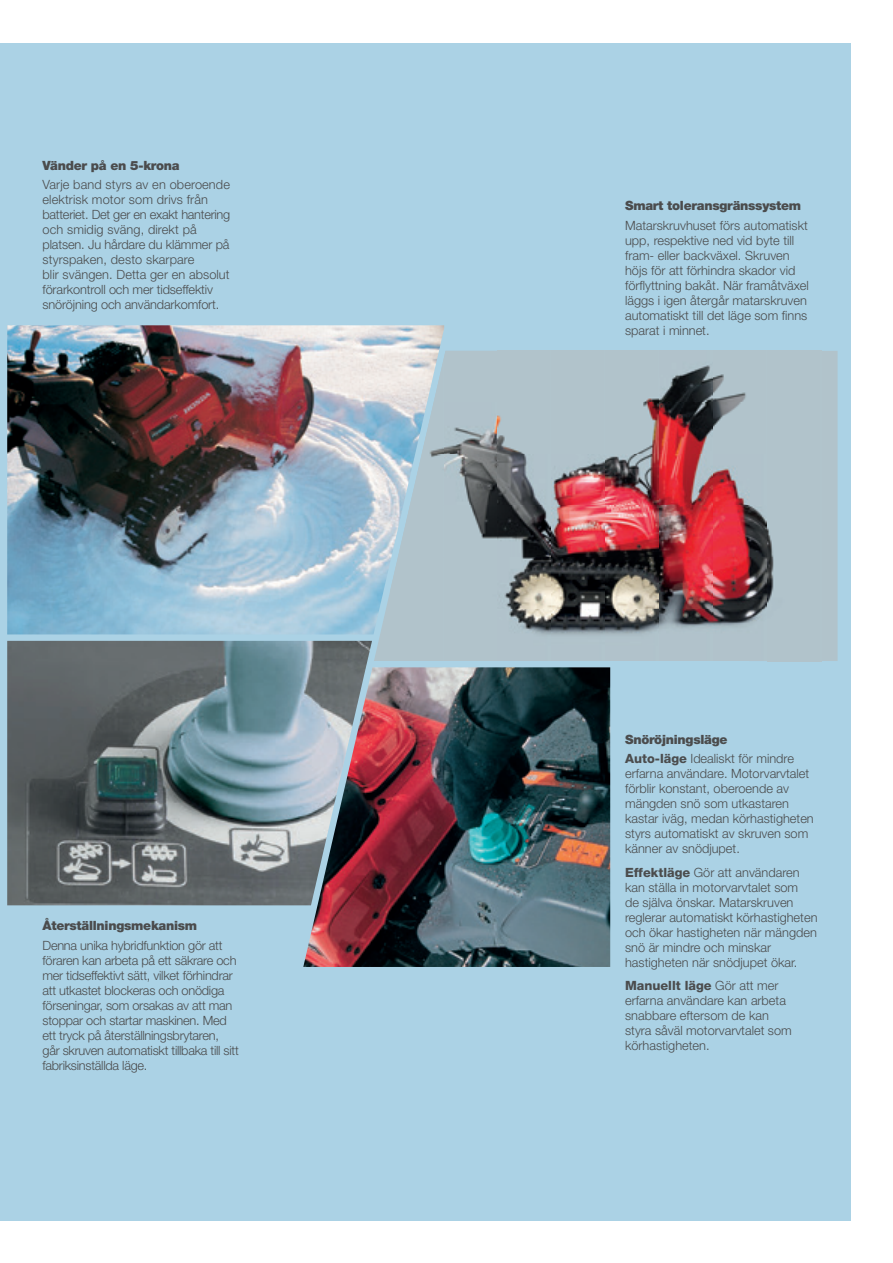
<style>
.page{position:relative;width:893px;height:1263px;background:#fff}
.page>*{position:absolute;margin:0;border:0;box-sizing:border-box;transform-origin:0 0}
.t1{font:300 12.75px/15px "Helvetica Neue LT Std";color:#4b4c4d}
.t2{font:300 12.75px/15px "Helvetica Neue LT Std";letter-spacing:-.02em;color:#4b4c4d}
.t3{font:900 12.75px "Helvetica Neue LT Std";letter-spacing:-.02em;color:#4b4c4d}
.s1{font-weight:900}
.s2{font-weight:800}
</style>
<div class="page">
<div style="left:0;top:43px;width:850px;height:1177px;background:#abd2e5"></div>
<div style="left:374px;top:351px;width:464px;height:310px;background:#b1c3cb"></div>
<img style="left:444px;top:351px;width:377px;height:51px">
<img style="left:444px;top:402px;width:377px;height:52px">
<img style="left:444px;top:454px;width:377px;height:52px">
<img style="left:444px;top:506px;width:377px;height:51px">
<img style="left:390px;top:557px;width:431px;height:104px">
<img style="left:7px;top:325px;width:437px;height:309px">
<img style="left:7px;top:641px;width:365px;height:264px">
<img style="left:303px;top:667px;width:307px;height:300px">
<p class="t3" style="left:43px;top:158px;width:139px">Vänder på en 5-krona</p>
<p class="t1" style="left:43px;top:177px;width:189px">Varje band styrs av en oberoende elektrisk motor som drivs från batteriet. Det ger en exakt hantering och smidig sväng, direkt på platsen. Ju hårdare du klämmer på styrspaken, desto skarpare<br>blir svängen. Detta ger en absolut förarkontroll och mer tidseffektiv snöröjning och användarkomfort.</p>
<p class="t3" style="left:43px;top:918px;width:156px">Återställningsmekanism</p>
<p class="t2" style="left:43px;top:937px;width:198px">Denna unika hybridfunktion gör att föraren kan arbeta på ett säkrare och mer tidseffektivt sätt, vilket förhindrar att utkastet blockeras och onödiga förseningar, som orsakas av att man stoppar och startar maskinen. Med ett tryck på återställningsbrytaren, går skruven automatiskt tillbaka till sitt fabriksinställda läge.</p>
<p class="t3" style="left:625px;top:198px;width:178px">Smart toleransgränssystem</p>
<p class="t1" style="left:625px;top:217px;width:185px">Matarskruvhuset förs automatiskt upp, respektive ned vid byte till fram- eller backväxel. Skruven höjs för att förhindra skador vid förflyttning bakåt. När framåtväxel läggs i igen återgår matarskruven automatiskt till det läge som finns sparat i minnet.</p>
<p class="t1" style="left:625px;top:729px;width:170px;line-height:19.2px"><span class="s1">Snöröjningsläge<br></span><span class="s2">Auto-läge</span> Idealiskt för mindre</p>
<p class="t1" style="left:625px;top:766px;width:190px">erfarna användare. Motorvarvtalet förblir konstant, oberoende av mängden snö som utkastaren kastar iväg, medan körhastigheten styrs automatiskt av skruven som känner av snödjupet.</p>
<p class="t1" style="left:625px;top:864px;width:194px"><span class="s2">Effektläge</span> Gör att användaren kan ställa in motorvarvtalet som<br>de själva önskar. Matarskruven reglerar automatiskt körhastigheten och ökar hastigheten när mängden snö är mindre och minskar hastigheten när snödjupet ökar.</p>
<p class="t1" style="left:625px;top:978px;width:168px"><span class="s2">Manuellt läge</span> Gör att mer erfarna användare kan arbeta snabbare eftersom de kan styra såväl motorvarvtalet som körhastigheten.</p>
</div>
